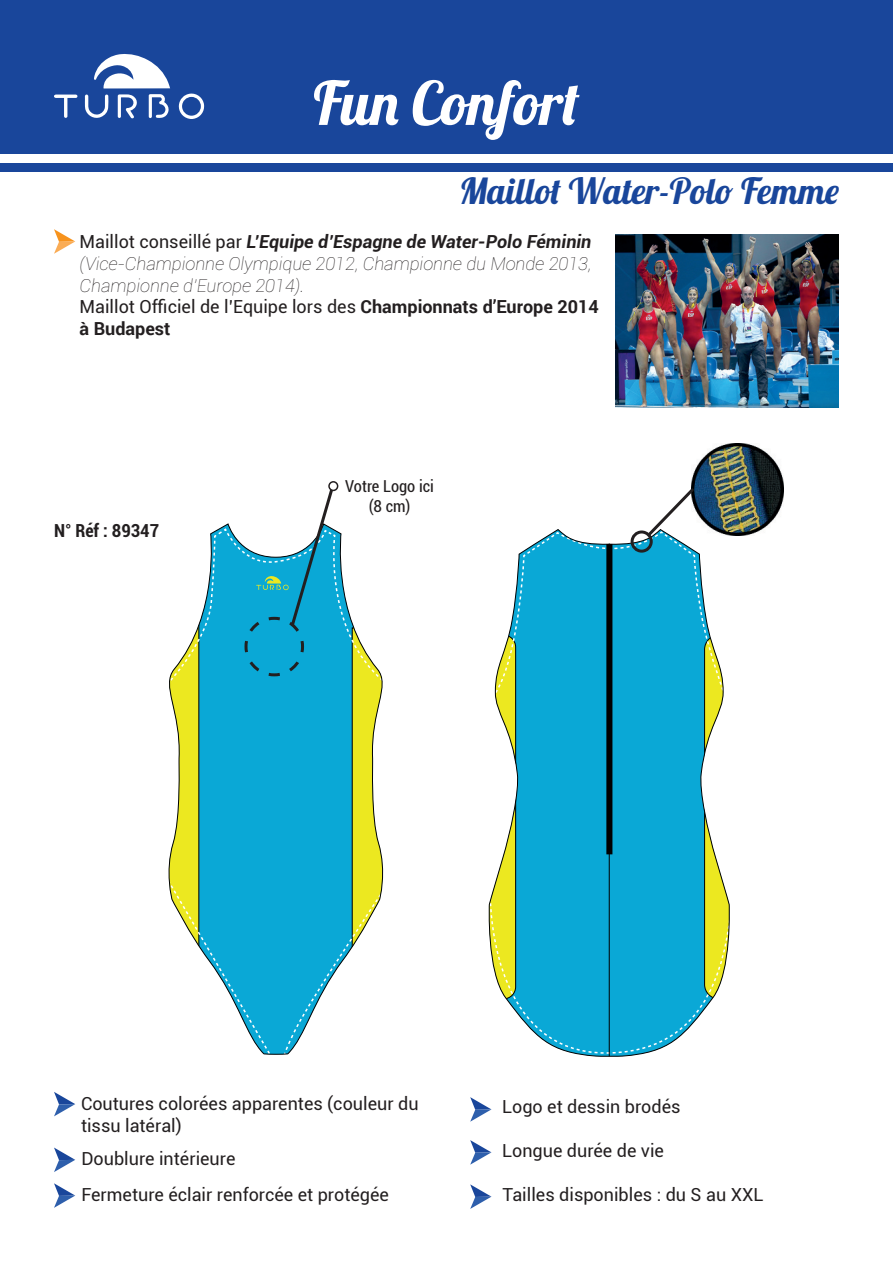
<style>
.page{position:relative;width:893px;height:1263px;background:#fff}
.page>*{position:absolute;margin:0;border:0;box-sizing:border-box;transform-origin:0 0}
.t1{font:60px "Lobster 1.4";color:#fff}
.t2{font:36px "Lobster 1.4";color:#19469b}
.t3{font:italic 100 18px/21.6px "Roboto";color:#231f20}
.t4{font:18px/21.6px "Roboto";color:#231f20}
.t5{font:700 condensed 18px "Roboto";color:#231f20}
.t6{font:condensed 16.5px/19.8px "Roboto";color:#231f20;text-align:center}
.s1{font-weight:400;font-style:normal}
.s2{font-weight:700}
.s3{font-weight:700;font-style:normal}
</style>
<div class="page">
<div style="left:0;top:0;width:893px;height:153px;background:#19469b"></div>
<div style="left:0;top:164px;width:893px;height:8px;background:#19469b"></div>
<svg style="left:178px;top:93px;width:27px;height:26px"></svg>
<svg style="left:54px;top:95px;width:24px;height:23px"></svg>
<svg style="left:85px;top:54px;width:85px;height:65px"></svg>
<hr style="left:609px;top:543px;width:1px;height:513px;background:#000001">
<svg style="left:168px;top:485px;width:216px;height:569px"></svg>
<div style="left:329px;top:482px;width:9px;height:8px;background:#fff;border-radius:50%"></div>
<div style="left:328px;top:481px;width:10px;height:10px;border:2px solid #231f20;border-radius:50%"></div>
<img style="left:692px;top:443px;width:92px;height:92px">
<svg style="left:488px;top:486px;width:244px;height:568px"></svg>
<svg style="left:54px;top:1092px;width:21px;height:24px"></svg>
<svg style="left:470px;top:1097px;width:21px;height:25px"></svg>
<svg style="left:54px;top:1147px;width:21px;height:25px"></svg>
<svg style="left:470px;top:1140px;width:21px;height:25px"></svg>
<svg style="left:54px;top:1183px;width:21px;height:25px"></svg>
<svg style="left:470px;top:1184px;width:21px;height:25px"></svg>
<svg style="left:54px;top:229px;width:21px;height:25px"></svg>
<img style="left:616px;top:235px;width:223px;height:173px">
<h1 class="t1" style="left:313px;top:65px;width:268px">Fun Confort</h1>
<h2 class="t2" style="left:459px;top:168px;width:381px">Maillot Water-Polo Femme</h2>
<p class="t3" style="left:80px;top:231px;width:521px"><span class="s1">Maillot conseillé par</span> <span class="s2">L’Equipe d’Espagne de Water-Polo Féminin </span>(Vice-Championne Olympique 2012, Championne du Monde 2013, Championne d’Europe 2014).<br><span class="s1">Maillot Officiel de l’Equipe lors des</span> <span class="s3">Championnats d’Europe 2014 à Budapest</span></p>
<p class="t5" style="left:54px;top:518px;width:107px">N° Réf : 89347</p>
<p class="t6" style="left:345px;top:476px;width:90px">Votre Logo ici (8 cm)</p>
<p class="t4" style="left:81px;top:1092px;width:339px">Coutures colorées apparentes (couleur du tissu latéral)</p>
<p class="t4" style="left:502px;top:1095px;width:180px">Logo et dessin brodés</p>
<p class="t4" style="left:81px;top:1147px;width:155px">Doublure intérieure</p>
<p class="t4" style="left:502px;top:1139px;width:163px">Longue durée de vie</p>
<p class="t4" style="left:81px;top:1183px;width:309px">Fermeture éclair renforcée et protégée</p>
<p class="t4" style="left:503px;top:1183px;width:262px">Tailles disponibles : du S au XXL</p>
</div>
